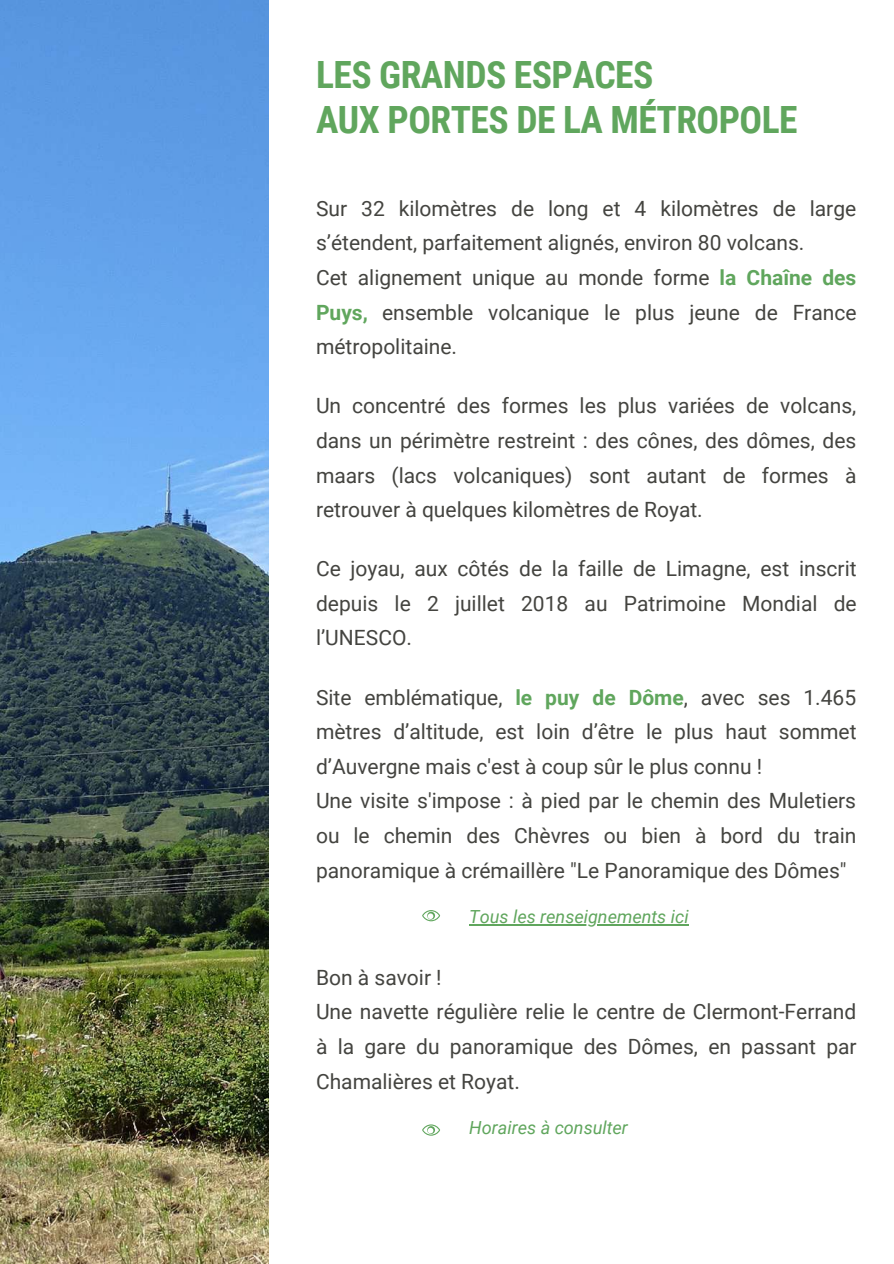
<style>
.page{position:relative;width:894px;height:1264px;background:#fff}
.page>*{position:absolute;margin:0;border:0;box-sizing:border-box;transform-origin:0 0}
.t1{font:700 37.5px/44.2px "Roboto Condensed";letter-spacing:-.015em;color:#60a65d}
.t2{font:21px/34.5px "Roboto";color:#444440}
.t3{font:italic 18px "Roboto";color:#60a65d}
.s1{font-weight:700;color:#60a65d}
</style>
<div class="page">
<img style="left:0;top:0;width:268px;height:1263px">
<hr style="left:469px;top:924px;width:219px;height:1px;background:#60a65d">
<svg style="left:422px;top:1124px;width:18px;height:11px"></svg>
<svg style="left:422px;top:910px;width:18px;height:11px"></svg>
<h1 class="t1" style="left:316px;top:53px;width:483px">LES GRANDS ESPACES<br>AUX PORTES DE LA MÉTROPOLE</h1>
<p class="t2" style="left:316px;top:191px;width:542px">Sur 32 kilomètres de long et 4 kilomètres de large s’étendent, parfaitement alignés, environ 80 volcans.<br>Cet alignement unique au monde forme <span class="s1">la Chaîne des Puys,</span> ensemble volcanique le plus jeune de France métropolitaine.</p>
<p class="t2" style="left:316px;top:389px;width:541px;text-align:justify">Un concentré des formes les plus variées de volcans, dans un périmètre restreint : des cônes, des dômes, des maars (lacs volcaniques) sont autant de formes à retrouver à quelques kilomètres de Royat.</p>
<p class="t2" style="left:316px;top:552px;width:542px;text-align:justify">Ce joyau, aux côtés de la faille de Limagne, est inscrit depuis le 2 juillet 2018 au Patrimoine Mondial de l’UNESCO.</p>
<p class="t2" style="left:316px;top:680px;width:542px">Site emblématique, <span class="s1">le puy de Dôme</span>, avec ses 1.465 mètres d’altitude, est loin d’être le plus haut sommet d’Auvergne mais c'est à coup sûr le plus connu !<br>Une visite s'impose : à pied par le chemin des Muletiers ou le chemin des Chèvres ou bien à bord du train panoramique à crémaillère "Le Panoramique des Dômes"</p>
<p class="t3" style="left:469px;top:905px;width:221px">Tous les renseignements ici</p>
<p class="t2" style="left:316px;top:960px;width:542px">Bon à savoir !<br>Une navette régulière relie le centre de Clermont-Ferrand à la gare du panoramique des Dômes, en passant par Chamalières et Royat.</p>
<p class="t3" style="left:469px;top:1116px;width:160px">Horaires à consulter</p>
</div>
